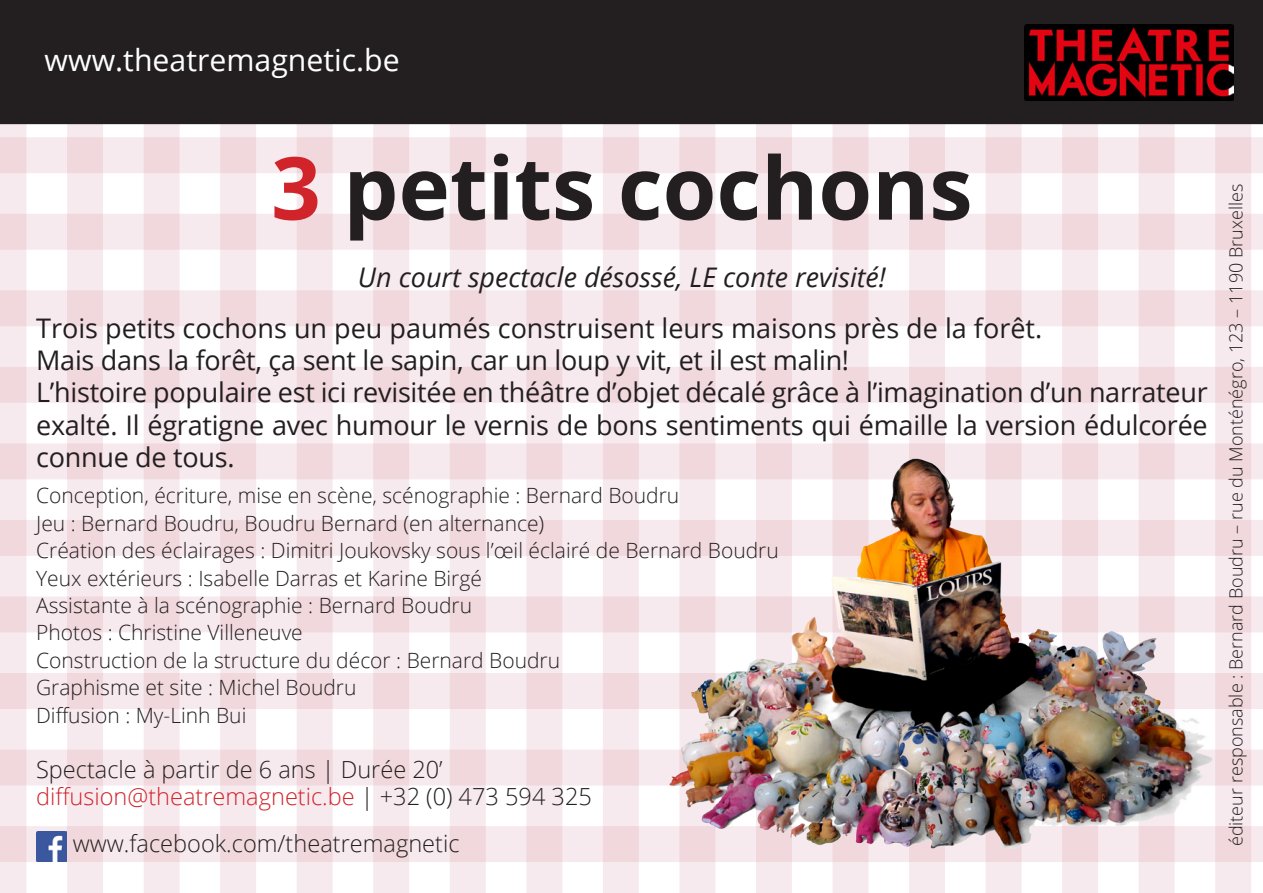
<style>
.page{position:relative;width:1263px;height:893px;background:#fff}
.page>*{position:absolute;margin:0;border:0;box-sizing:border-box;transform-origin:0 0}
.t1{font:700 87px "Open Sans";color:#231f20}
.t2{font:30.3px "Open Sans";color:#fff}
.t3{font:27px/32.4px "Open Sans";letter-spacing:-.01em;color:#231f20;text-align:justify}
.t4{font:italic 27px "Open Sans";color:#231f20}
.t5{font:300 23.4px "Open Sans";color:#231f20}
.t6{font:300 23.4px "Open Sans";color:#d1232a}
.t7{font:300 21px "Open Sans";color:#231f20}
.t8{font:300 18px "Open Sans";color:#231f20}
.s1{color:#d1232a}
.s2{color:#231f20}
</style>
<div class="page">
<div style="left:0;top:826px;width:1263px;height:36px;background:#f7eaee"></div>
<div style="left:0;top:749px;width:1263px;height:36px;background:#f7eaee"></div>
<div style="left:0;top:673px;width:1263px;height:36px;background:#f7eaee"></div>
<div style="left:0;top:596px;width:1263px;height:36px;background:#f7eaee"></div>
<div style="left:0;top:520px;width:1263px;height:36px;background:#f7eaee"></div>
<div style="left:0;top:443px;width:1263px;height:36px;background:#f7eaee"></div>
<div style="left:0;top:367px;width:1263px;height:36px;background:#f7eaee"></div>
<div style="left:0;top:290px;width:1263px;height:36px;background:#f7eaee"></div>
<div style="left:0;top:214px;width:1263px;height:36px;background:#f7eaee"></div>
<div style="left:0;top:137px;width:1263px;height:36px;background:#f7eaee"></div>
<svg style="left:0;top:124px;width:27px;height:769px;background:#f3e1e6"></svg>
<div style="left:67px;top:27px;width:36px;height:866px;background:linear-gradient(to right,#f4e2e6,#f4e2e6)"></div>
<div style="left:144px;top:27px;width:36px;height:866px;background:linear-gradient(to right,#f4e2e6,#f4e2e6)"></div>
<div style="left:220px;top:27px;width:36px;height:866px;background:linear-gradient(to right,#f4e2e6,#f4e2e6)"></div>
<div style="left:297px;top:27px;width:36px;height:866px;background:linear-gradient(to right,#f4e2e6,#f4e2e6)"></div>
<div style="left:373px;top:27px;width:36px;height:866px;background:linear-gradient(to right,#f4e2e6,#f4e2e6)"></div>
<div style="left:450px;top:27px;width:36px;height:866px;background:linear-gradient(to right,#f4e2e6,#f4e2e6)"></div>
<div style="left:526px;top:27px;width:36px;height:866px;background:linear-gradient(to right,#f4e2e6,#f4e2e6)"></div>
<div style="left:603px;top:27px;width:36px;height:866px;background:linear-gradient(to right,#f4e1e6,#f4e2e6)"></div>
<div style="left:679px;top:27px;width:36px;height:866px;background:linear-gradient(to right,#f4e2e6,#f4e2e6)"></div>
<div style="left:756px;top:27px;width:36px;height:866px;background:linear-gradient(to right,#f4e2e6,#f4e2e6)"></div>
<div style="left:832px;top:27px;width:36px;height:866px;background:linear-gradient(to right,#f4e2e6,#f4e2e6)"></div>
<div style="left:909px;top:27px;width:36px;height:866px;background:linear-gradient(to right,#f4e2e6,#f4e2e6)"></div>
<div style="left:985px;top:27px;width:36px;height:866px;background:linear-gradient(to right,#f4e2e6,#f4e2e6)"></div>
<div style="left:1062px;top:27px;width:36px;height:866px;background:linear-gradient(to right,#f4e2e6,#f4e2e6)"></div>
<div style="left:1139px;top:27px;width:36px;height:866px;background:linear-gradient(to right,#f4e2e6,#f4e2e6)"></div>
<div style="left:1215px;top:27px;width:36px;height:866px;background:linear-gradient(to right,#f4e2e7,#f4e1e6)"></div>
<div style="left:0;top:0;width:1263px;height:124px;background:#231f20"></div>
<img style="left:1024px;top:25px;width:209px;height:76px">
<img style="left:631px;top:422px;width:598px;height:438px">
<img style="left:36px;top:831px;width:31px;height:30px">
<p class="t2" style="left:45px;top:39px;width:357px">www.theatremagnetic.be</p>
<p class="t1" style="left:271px;top:127px;width:703px"><span class="s1">3</span> petits cochons</p>
<p class="t4" style="left:358px;top:259px;width:530px">Un court spectacle désossé, LE conte revisité!</p>
<p class="t3" style="left:36px;top:311px;width:1007px">Trois petits cochons un peu paumés construisent leurs maisons près de la forêt.</p>
<p class="t3" style="left:36px;top:343px;width:814px">Mais dans la forêt, ça sent le sapin, car un loup y vit, et il est malin!</p>
<p class="t3" style="left:36px;top:376px;width:1173px">L’histoire populaire est ici revisitée en théâtre d’objet décalé grâce à l’imagination d’un narrateur exalté. Il égratigne avec humour le vernis de bons sentiments qui émaille la version édulcorée connue de tous.</p>
<p class="t7" style="left:36px;top:481px;width:645px">Conception, écriture, mise en scène, scénographie : Bernard Boudru</p>
<p class="t7" style="left:36px;top:509px;width:510px">Jeu : Bernard Boudru, Boudru Bernard (en alternance)</p>
<p class="t7" style="left:36px;top:536px;width:744px">Création des éclairages : Dimitri Joukovsky sous l’œil éclairé de Bernard Boudru</p>
<p class="t7" style="left:36px;top:563px;width:447px">Yeux extérieurs : Isabelle Darras et Karine Birgé</p>
<p class="t7" style="left:36px;top:591px;width:437px">Assistante à la scénographie : Bernard Boudru</p>
<p class="t7" style="left:36px;top:618px;width:268px">Photos : Christine Villeneuve</p>
<p class="t7" style="left:36px;top:646px;width:525px">Construction de la structure du décor : Bernard Boudru</p>
<p class="t7" style="left:36px;top:673px;width:322px">Graphisme et site : Michel Boudru</p>
<p class="t7" style="left:36px;top:701px;width:212px">Diffusion : My-Linh Bui</p>
<p class="t5" style="left:36px;top:753px;width:408px">Spectacle à partir de 6 ans | Durée 20’</p>
<p class="t6" style="left:36px;top:781px;width:557px">diffusion@theatremagnetic.be <span class="s2">| +32 (0) 473 594 325</span></p>
<p class="t5" style="left:73px;top:827px;width:388px">www.facebook.com/theatremagnetic</p>
<p class="t8" style="left:1224px;top:846px;width:664px;rotate:-90deg">éditeur responsable : Bernard Boudru – rue du Monténégro, 123 – 1190 Bruxelles</p>
</div>
